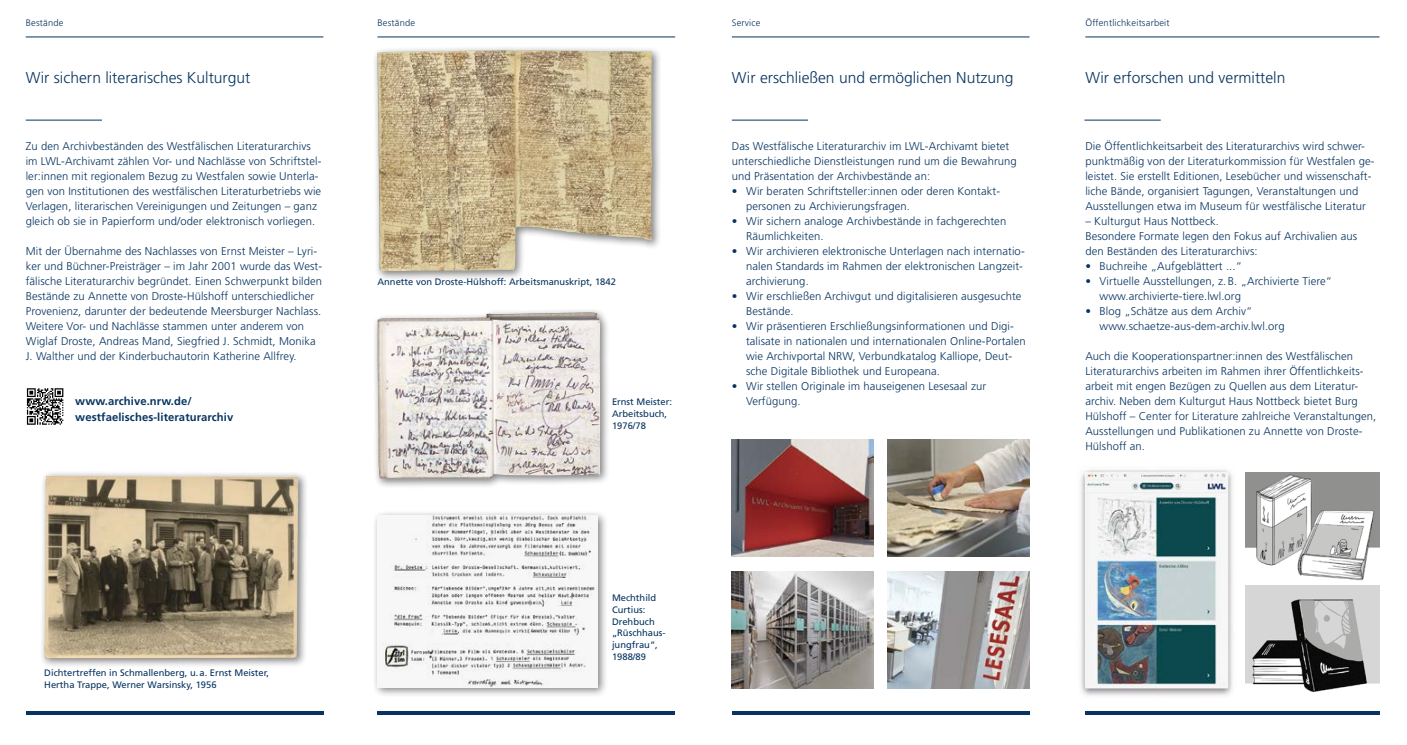
<style>
.page{position:relative;width:1407px;height:745px;background:#fff}
.page>*{position:absolute;margin:0;border:0;box-sizing:border-box;transform-origin:0 0}
.t1{font:300 15.62px "Frutiger LT Std";color:#073360}
.t2{font:300 11.25px/15px "Frutiger LT Std";letter-spacing:.01em;color:#073360}
.t3{font:700 11.25px/15px "Frutiger LT Std";letter-spacing:.01em;color:#073360}
.t4{font:9.38px/11.9px "Frutiger LT Std";color:#073360}
.t5{font:300 9.38px "Frutiger LT Std";letter-spacing:.02em;color:#073360}
</style>
<div class="page">
<svg style="left:26px;top:711px;width:297px;height:3px"></svg>
<svg style="left:1085px;top:711px;width:294px;height:3px"></svg>
<svg style="left:377px;top:711px;width:298px;height:3px"></svg>
<svg style="left:732px;top:711px;width:297px;height:3px"></svg>
<div style="left:39px;top:470px;width:269px;height:198px;background:#000;opacity:.5"></div>
<img style="left:44px;top:475px;width:254px;height:183px">
<img style="left:732px;top:571px;width:141px;height:116px">
<div style="left:372px;top:509px;width:236px;height:188px;background:#000;opacity:.5"></div>
<img style="left:377px;top:515px;width:220px;height:172px">
<img style="left:732px;top:439px;width:141px;height:117px">
<div style="left:372px;top:45px;width:290px;height:236px;background:#000;opacity:.5"></div>
<img style="left:420px;top:50px;width:113px;height:2px">
<img style="left:888px;top:439px;width:141px;height:117px">
<img style="left:1245px;top:585px;width:134px;height:107px">
<img style="left:1080px;top:470px;width:153px;height:226px">
<img style="left:1245px;top:472px;width:134px;height:109px">
<img style="left:888px;top:571px;width:141px;height:116px">
<div style="left:372px;top:307px;width:238px;height:181px;background:#000;opacity:.5"></div>
<img style="left:517px;top:312px;width:79px;height:2px">
<hr style="left:26px;top:37px;width:297px;height:1px;background:#073360">
<hr style="left:1085px;top:37px;width:294px;height:1px;background:#073360">
<hr style="left:377px;top:37px;width:298px;height:1px;background:#073360">
<hr style="left:732px;top:37px;width:297px;height:1px;background:#073360">
<hr style="left:26px;top:120px;width:76px;height:1px;background:#073360">
<hr style="left:1084px;top:120px;width:76px;height:1px;background:#073360">
<hr style="left:732px;top:120px;width:76px;height:1px;background:#073360">
<svg style="left:26px;top:388px;width:38px;height:37px"></svg>
<svg style="left:27px;top:388px;width:36px;height:36px"></svg>
<p class="t5" style="left:26px;top:18px;width:39px">Bestände</p>
<p class="t5" style="left:377px;top:18px;width:39px">Bestände</p>
<p class="t5" style="left:732px;top:18px;width:30px">Service</p>
<p class="t5" style="left:1085px;top:18px;width:86px">Öffentlichkeitsarbeit</p>
<h1 class="t1" style="left:26px;top:69px;width:226px">Wir sichern literarisches Kulturgut</h1>
<h1 class="t1" style="left:732px;top:69px;width:283px">Wir erschließen und ermöglichen Nutzung</h1>
<h1 class="t1" style="left:1085px;top:69px;width:202px">Wir erforschen und vermitteln</h1>
<p class="t2" style="left:26px;top:139px;width:297px">Zu den Archivbeständen des Westfälischen Literaturarchivs im LWL-Archivamt zählen Vor- und Nachlässe von Schriftstel&shy;ler:innen mit regionalem Bezug zu Westfalen sowie Unterla&shy;gen von Institutionen des westfälischen Literaturbetriebs wie Verlagen, literarischen Vereinigungen und Zeitungen – ganz gleich ob sie in Papierform und/oder elektronisch vorliegen.</p>
<p class="t2" style="left:26px;top:244px;width:298px">Mit der Übernahme des Nachlasses von Ernst Meister – Lyri&shy;ker und Büchner-Preisträger – im Jahr 2001 wurde das West&shy;fälische Literaturarchiv begründet. Einen Schwerpunkt bilden Bestände zu Annette von Droste-Hülshoff unterschiedlicher Provenienz, darunter der bedeutende Meersburger Nachlass.<br>Weitere Vor- und Nachlässe stammen unter anderem von Wiglaf Droste, Andreas Mand, Siegfried J. Schmidt, Monika J. Walther und der Kinderbuchautorin Katherine Allfrey.</p>
<p class="t4" style="left:377px;top:276px;width:240px">Annette von Droste-Hülshoff: Arbeitsmanuskript, 1842</p>
<p class="t3" style="left:75px;top:394px;width:160px">www.archive.nrw.de/ westfaelisches-literaturarchiv</p>
<p class="t4" style="left:612px;top:396px;width:61px">Ernst Meister:<br>Arbeitsbuch,<br>1976/78</p>
<p class="t4" style="left:44px;top:666px;width:226px">Dichtertreffen in Schmallenberg, u.a. Ernst Meister,<br>Hertha Trappe, Werner Warsinsky, 1956</p>
<p class="t4" style="left:612px;top:591px;width:55px">Mechthild<br>Curtius:<br>Drehbuch „Rüschhaus&shy;jungfrau“,<br>1988/89</p>
<p class="t2" style="left:732px;top:139px;width:286px">Das Westfälische Literaturarchiv im LWL-Archivamt bietet unterschiedliche Dienstleistungen rund um die Bewahrung und Präsentation der Archivbestände an:</p>
<p class="t2" style="left:746px;top:184px;width:256px;text-indent:-14px">• Wir beraten Schriftsteller:innen oder deren Kontakt&shy;personen zu Archivierungsfragen.</p>
<p class="t2" style="left:746px;top:214px;width:262px;text-indent:-14px">• Wir sichern analoge Archivbestände in fachgerechten<br>Räumlichkeiten.</p>
<p class="t2" style="left:746px;top:244px;width:280px;text-indent:-14px">• Wir archivieren elektronische Unterlagen nach internatio&shy;nalen Standards im Rahmen der elektronischen Langzeit&shy;archivierung.</p>
<p class="t2" style="left:746px;top:289px;width:277px;text-indent:-14px">• Wir erschließen Archivgut und digitalisieren ausgesuchte<br>Bestände.</p>
<p class="t2" style="left:746px;top:319px;width:281px;text-indent:-14px">• Wir präsentieren Erschließungsinformationen und Digi&shy;talisate in nationalen und internationalen Online-Portalen wie Archivportal NRW, Verbundkatalog Kalliope, Deut&shy;sche Digitale Bibliothek und Europeana.</p>
<p class="t2" style="left:746px;top:379px;width:242px;text-indent:-14px">• Wir stellen Originale im hauseigenen Lesesaal zur<br>Verfügung.</p>
<p class="t2" style="left:1085px;top:139px;width:291px">Die Öffentlichkeitsarbeit des Literaturarchivs wird schwer&shy;punktmäßig von der Literaturkommission für Westfalen ge&shy;leistet. Sie erstellt Editionen, Lesebücher und wissenschaft&shy;liche Bände, organisiert Tagungen, Veranstaltungen und Ausstellungen etwa im Museum für westfälische Literatur</p>
<p class="t2" style="left:1085px;top:214px;width:273px">– Kulturgut Haus Nottbeck.<br>Besondere Formate legen den Fokus auf Archivalien aus den Beständen des Literaturarchivs:</p>
<p class="t2" style="left:1085px;top:259px;width:158px">• Buchreihe „Aufgeblättert ...“</p>
<p class="t2" style="left:1099px;top:274px;width:234px;text-indent:-14px">• Virtuelle Ausstellungen, z. B. „Archivierte Tiere“ www.archivierte-tiere.lwl.org</p>
<p class="t2" style="left:1099px;top:304px;width:187px;text-indent:-14px">• Blog „Schätze aus dem Archiv“ www.schaetze-aus-dem-archiv.lwl.org</p>
<p class="t2" style="left:1085px;top:349px;width:292px">Auch die Kooperationspartner:innen des Westfälischen Literaturarchivs arbeiten im Rahmen ihrer Öffentlichkeits&shy;arbeit mit engen Bezügen zu Quellen aus dem Literatur&shy;archiv. Neben dem Kulturgut Haus Nottbeck bietet Burg Hülshoff – Center for Literature zahlreiche Veranstaltungen, Ausstellungen und Publikationen zu Annette von Droste-Hülshoff an.</p>
</div>
